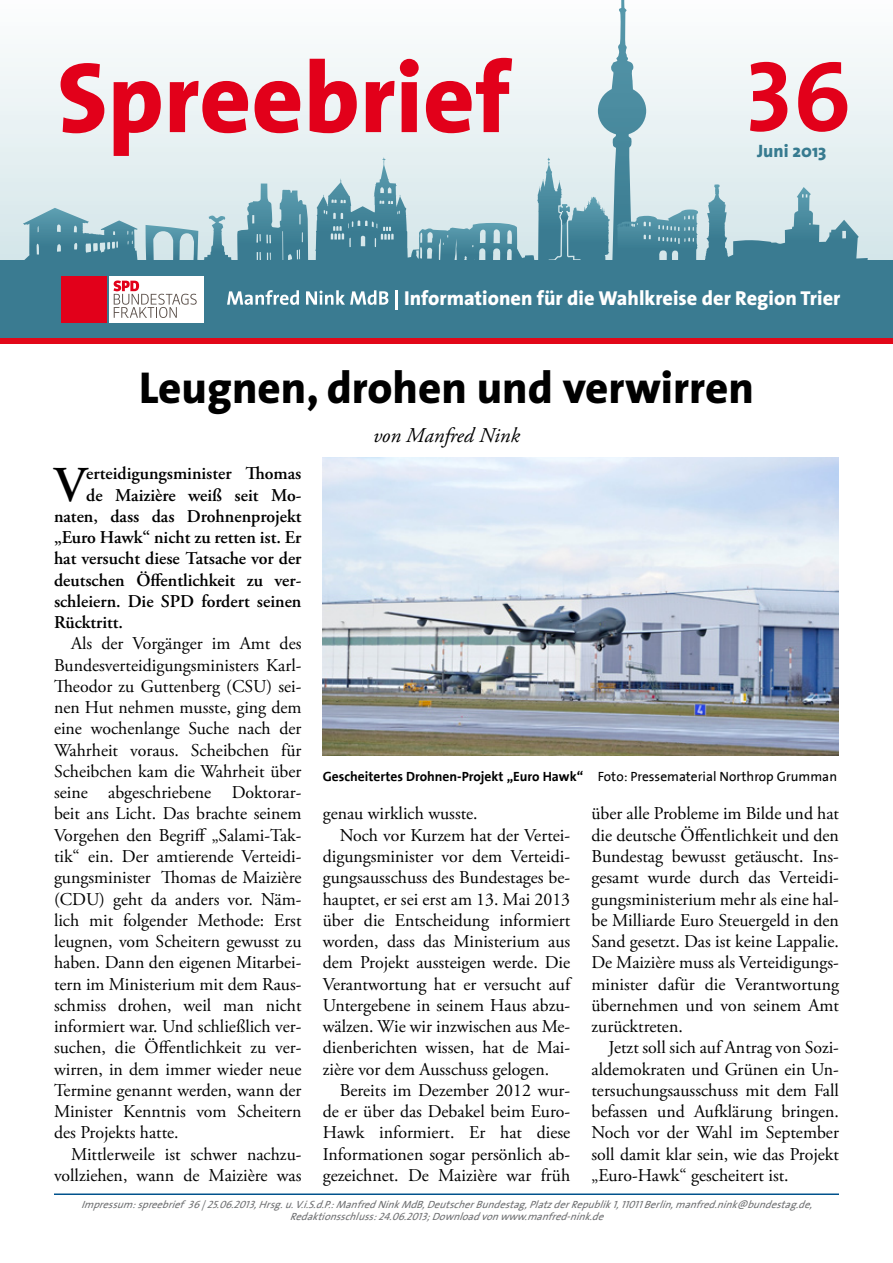
<style>
.page{position:relative;width:893px;height:1263px;background:#fff}
.page>*{position:absolute;margin:0;border:0;box-sizing:border-box;transform-origin:0 0}
.t1{font:800 100.5px "The Sans";color:#e2001a}
.t2{font:700 100.5px "SPD2002 The Sans";color:#e2001a}
.t3{font:600 50.1px "Adobe Garamond Pro";color:#000}
.t4{font:800 45px "The Sans";color:#000}
.t5{font:italic 21px "Adobe Garamond Pro";color:#000}
.t6{font:800 20.25px "The Sans";color:#fff}
.t7{font:18px/21.3px "Adobe Garamond Pro";color:#000;text-align:justify}
.t8{font:600 18px "Adobe Garamond Pro";color:#000}
.t9{font:800 18px "The Sans";color:#377b90}
.t10{font:700 13.5px "SPD2002 The Sans";color:#000}
.t11{font:italic 10.5px/12px "SPD2002 The Sans";color:#707173;text-align:center}
.s1{font-weight:400}
</style>
<div class="page">
<div style="left:0;top:0;width:893px;height:263px;background:linear-gradient(to bottom,#fff,#cfe2e6)"></div>
<div style="left:0;top:261px;width:893px;height:83px;background:#3a7b91"></div>
<svg style="left:20px;top:0;width:848px;height:323px"></svg>
<div style="left:0;top:338px;width:893px;height:6px;background:#e20719"></div>
<hr style="left:54px;top:1193px;width:785px;height:2px;background:#00528c">
<img style="left:323px;top:458px;width:516px;height:298px">
<h1 class="t1" style="left:57px;top:34px;width:455px">Spreebrief</h1>
<h1 class="t2" style="left:745px;top:44px;width:107px">36</h1>
<p class="t9" style="left:757px;top:139px;width:71px">Juni 2013</p>
<p class="t6" style="left:404px;top:286px;width:438px">Informationen für die Wahlkreise der Region Trier</p>
<h3 class="t4" style="left:139px;top:358px;width:616px">Leugnen, drohen und verwirren</h3>
<p class="t5" style="left:373px;top:423px;width:148px">von Manfred Nink</p>
<h2 class="t3" style="left:54px;top:456px;width:34px">V</h2>
<p class="t8" style="left:86px;top:463px;width:217px">erteidigungsminister Thomas</p>
<p class="t8" style="left:86px;top:484px;width:217px">de Maizière weiß seit Mo-</p>
<p class="t8" style="left:54px;top:506px;width:249px">naten, dass das Drohnenprojekt</p>
<p class="t8" style="left:54px;top:527px;width:249px">„Euro Hawk“ nicht zu retten ist. Er</p>
<p class="t8" style="left:54px;top:548px;width:249px">hat versucht diese Tatsache vor der</p>
<p class="t8" style="left:54px;top:569px;width:249px">deutschen Öffentlichkeit zu ver-</p>
<p class="t8" style="left:54px;top:591px;width:249px">schleiern. Die SPD fordert seinen</p>
<p class="t8" style="left:54px;top:612px;width:71px">Rücktritt.</p>
<p class="t7" style="left:54px;top:634px;width:249px;text-indent:17px">Als der Vorgänger im Amt des Bundesverteidigungsministers Karl-Theodor zu Guttenberg (CSU) sei&shy;nen Hut nehmen musste, ging dem eine wochenlange Suche nach der Wahrheit voraus. Scheibchen für Scheibchen kam die Wahrheit über seine abgeschriebene Doktorar&shy;beit ans Licht. Das brachte seinem Vorgehen den Begriff „Salami-Tak&shy;tik“ ein. Der amtierende Verteidi&shy;gungsminister Thomas de Maizière (CDU) geht da anders vor. Näm&shy;lich mit folgender Methode: Erst leugnen, vom Scheitern gewusst zu haben. Dann den eigenen Mitarbei&shy;tern im Ministerium mit dem Raus&shy;schmiss drohen, weil man nicht informiert war. Und schließlich ver&shy;suchen, die Öffentlichkeit zu ver&shy;wirren, in dem immer wieder neue Termine genannt werden, wann der Minister Kenntnis vom Scheitern des Projekts hatte.</p>
<p class="t7" style="left:54px;top:1144px;width:249px;text-align:right">Mittlerweile ist schwer nachzu&shy;vollziehen, wann de Maizière was</p>
<p class="t10" style="left:323px;top:769px;width:516px">Gescheitertes Drohnen-Projekt „Euro Hawk“ <span class="s1">Foto: Pressematerial Northrop Grumman</span></p>
<p class="t7" style="left:323px;top:804px;width:156px">genau wirklich wusste.</p>
<p class="t7" style="left:340px;top:825px;width:232px">Noch vor Kurzem hat der Vertei-</p>
<p class="t7" style="left:323px;top:846px;width:249px">digungsminister vor dem Verteidi-</p>
<p class="t7" style="left:323px;top:867px;width:249px">gungsausschuss des Bundestages be-</p>
<p class="t7" style="left:323px;top:889px;width:249px">hauptet, er sei erst am 13. Mai 2013</p>
<p class="t7" style="left:323px;top:910px;width:249px">über die Entscheidung informiert</p>
<p class="t7" style="left:323px;top:931px;width:249px">worden, dass das Ministerium aus</p>
<p class="t7" style="left:323px;top:952px;width:249px">dem Projekt aussteigen werde. Die</p>
<p class="t7" style="left:323px;top:974px;width:249px">Verantwortung hat er versucht auf</p>
<p class="t7" style="left:323px;top:995px;width:249px">Untergebene in seinem Haus abzu-</p>
<p class="t7" style="left:323px;top:1016px;width:249px">wälzen. Wie wir inzwischen aus Me-</p>
<p class="t7" style="left:323px;top:1037px;width:249px">dienberichten wissen, hat de Mai-</p>
<p class="t7" style="left:323px;top:1059px;width:228px">zière vor dem Ausschuss gelogen.</p>
<p class="t7" style="left:340px;top:1080px;width:232px">Bereits im Dezember 2012 wur-</p>
<p class="t7" style="left:323px;top:1101px;width:249px">de er über das Debakel beim Euro-</p>
<p class="t7" style="left:323px;top:1123px;width:249px">Hawk informiert. Er hat diese</p>
<p class="t7" style="left:323px;top:1144px;width:249px">Informationen sogar persönlich ab-</p>
<p class="t7" style="left:323px;top:1165px;width:249px">gezeichnet. De Maizière war früh</p>
<p class="t7" style="left:591px;top:804px;width:249px">über alle Probleme im Bilde und hat die deutsche Öffentlichkeit und den Bundestag bewusst getäuscht. Ins&shy;gesamt wurde durch das Verteidi&shy;gungsministerium mehr als eine hal&shy;be Milliarde Euro Steuergeld in den Sand gesetzt. Das ist keine Lappalie.<br>De Maizière muss als Verteidigungs&shy;minister dafür die Verantwortung übernehmen und von seinem Amt zurücktreten.</p>
<p class="t7" style="left:591px;top:1037px;width:249px;text-indent:17px">Jetzt soll sich auf Antrag von Sozi&shy;aldemokraten und Grünen ein Un&shy;tersuchungsausschuss mit dem Fall befassen und Aufklärung bringen.<br>Noch vor der Wahl im September soll damit klar sein, wie das Projekt „Euro-Hawk“ gescheitert ist.</p>
<p class="t11" style="left:81px;top:1199px;width:736px">Impressum:spreebrief36|25.06.2013,Hrsg.u.V.i.S.d.P.:ManfredNinkMdB,DeutscherBundestag,PlatzderRepublik1,11011Berlin,manfred.nink@bundestag.de,<br>Redaktionsschluss:24.06.2013;Downloadvonwww.manfred-nink.de</p>
</div>
